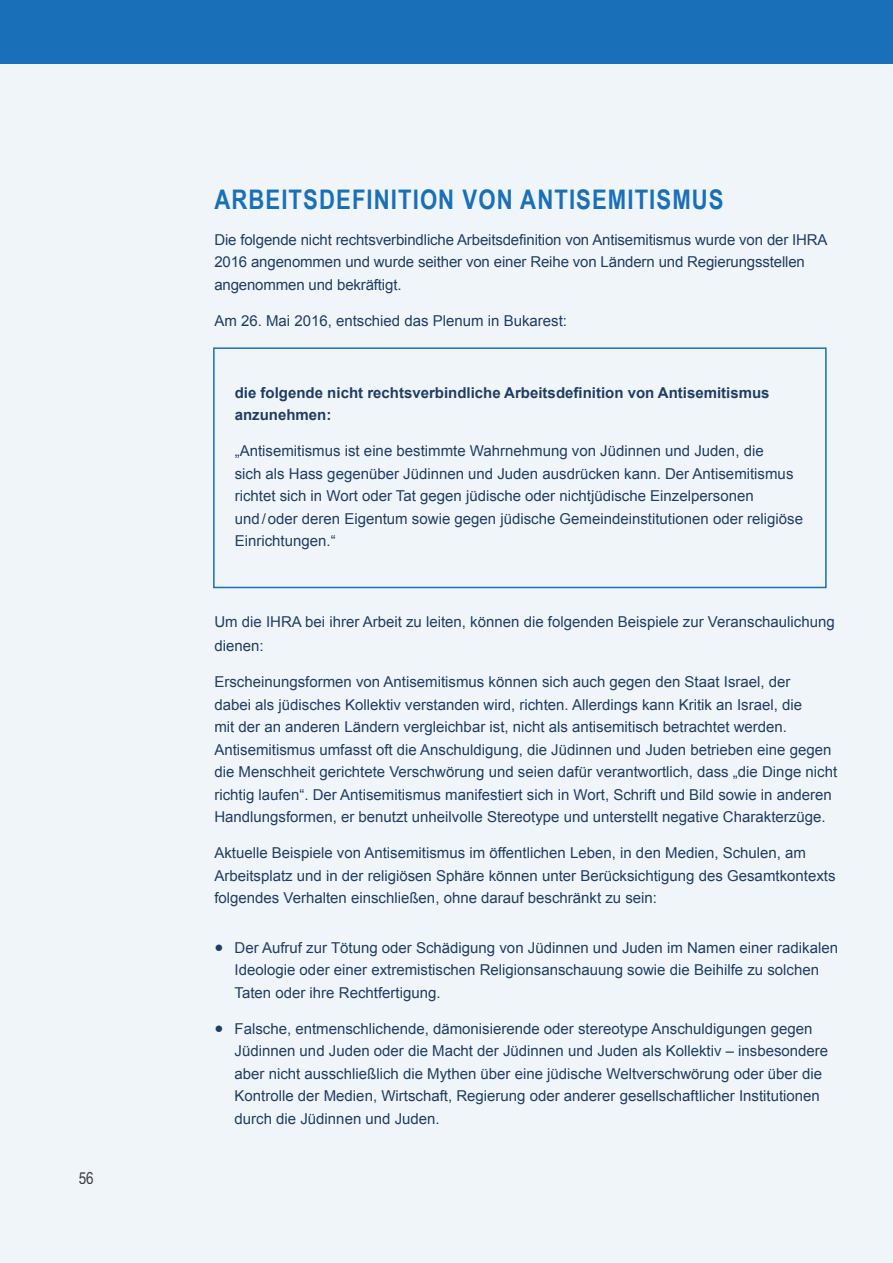
<style>
.page{position:relative;width:893px;height:1263px;background:#fff}
.page>*{position:absolute;margin:0;border:0;box-sizing:border-box;transform-origin:0 0}
.t1{font:700 27px "Arial Narrow";letter-spacing:.04em;color:#1a70b8}
.t2{font:16.5px "Arial Narrow";color:#000}
.t3{font:15px/22.5px "Arial";color:#1f3d62}
.t4{font:700 15px/22.5px "Arial";color:#1f3d62}
</style>
<div class="page">
<div style="left:0;top:0;width:893px;height:65px;background:#1a70b8"></div>
<div style="left:0;top:64px;width:893px;height:1199px;background:#f0f5f9"></div>
<div style="left:213px;top:347px;width:614px;height:241px;border:2px solid #1a70b8"></div>
<p class="t2" style="left:79px;top:1166px;width:17px">56</p>
<h1 class="t1" style="left:214px;top:179px;width:511px">ARBEITSDEFINITION VON ANTISEMITISMUS</h1>
<p class="t3" style="left:214px;top:228px;width:615px">Die folgende nicht rechtsverbindliche Arbeitsdefinition von Antisemitismus wurde von der IHRA<br>2016 angenommen und wurde seither von einer Reihe von Ländern und Regierungsstellen angenommen und bekräftigt.</p>
<p class="t3" style="left:214px;top:309px;width:354px">Am 26. Mai 2016, entschied das Plenum in Bukarest:</p>
<p class="t4" style="left:235px;top:382px;width:536px">die folgende nicht rechtsverbindliche Arbeitsdefinition von Antisemitismus anzunehmen:</p>
<p class="t3" style="left:235px;top:440px;width:570px">„Antisemitismus ist eine bestimmte Wahrnehmung von Jüdinnen und Juden, die<br>sich als Hass gegenüber Jüdinnen und Juden ausdrücken kann. Der Antisemitismus richtet sich in Wort oder Tat gegen jüdische oder nichtjüdische Einzelpersonen und/oder deren Eigentum sowie gegen jüdische Gemeindeinstitutionen oder religiöse Einrichtungen.“</p>
<p class="t3" style="left:214px;top:610px;width:622px;line-height:24px">Um die IHRA bei ihrer Arbeit zu leiten, können die folgenden Beispiele zur Veranschaulichung dienen:</p>
<p class="t3" style="left:214px;top:671px;width:624px">Erscheinungsformen von Antisemitismus können sich auch gegen den Staat Israel, der<br>dabei als jüdisches Kollektiv verstanden wird, richten. Allerdings kann Kritik an Israel, die<br>mit der an anderen Ländern vergleichbar ist, nicht als antisemitisch betrachtet werden.<br>Antisemitismus umfasst oft die Anschuldigung, die Jüdinnen und Juden betrieben eine gegen die Menschheit gerichtete Verschwörung und seien dafür verantwortlich, dass „die Dinge nicht richtig laufen“. Der Antisemitismus manifestiert sich in Wort, Schrift und Bild sowie in anderen Handlungsformen, er benutzt unheilvolle Stereotype und unterstellt negative Charakterzüge.</p>
<p class="t3" style="left:214px;top:842px;width:623px">Aktuelle Beispiele von Antisemitismus im öffentlichen Leben, in den Medien, Schulen, am<br>Arbeitsplatz und in der religiösen Sphäre können unter Berücksichtigung des Gesamtkontexts folgendes Verhalten einschließen, ohne darauf beschränkt zu sein:</p>
<p class="t3" style="left:235px;top:936px;width:605px;text-indent:-20px">● Der Aufruf zur Tötung oder Schädigung von Jüdinnen und Juden im Namen einer radikalen<br>Ideologie oder einer extremistischen Religionsanschauung sowie die Beihilfe zu solchen<br>Taten oder ihre Rechtfertigung.</p>
<p class="t3" style="left:235px;top:1017px;width:595px;text-indent:-20px">● Falsche, entmenschlichende, dämonisierende oder stereotype Anschuldigungen gegen Jüdinnen und Juden oder die Macht der Jüdinnen und Juden als Kollektiv – insbesondere aber nicht ausschließlich die Mythen über eine jüdische Weltverschwörung oder über die Kontrolle der Medien, Wirtschaft, Regierung oder anderer gesellschaftlicher Institutionen durch die Jüdinnen und Juden.</p>
</div>
